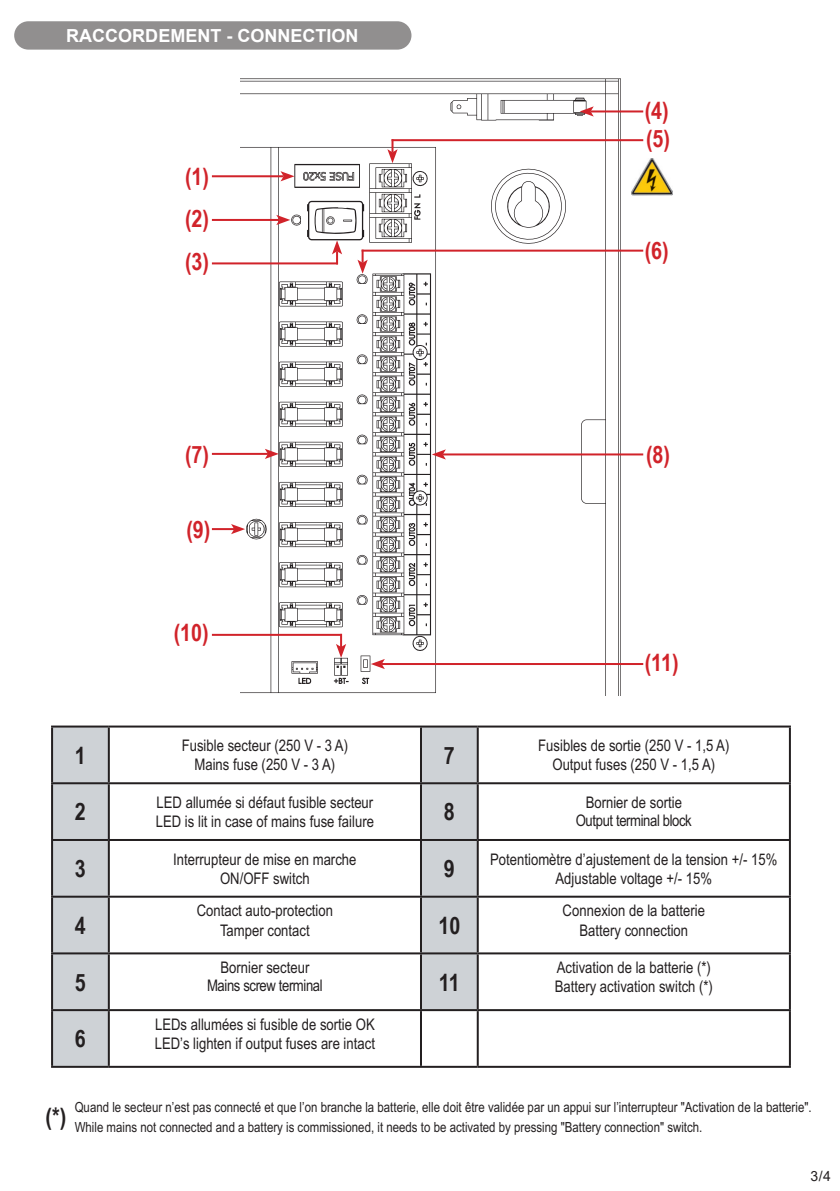
<style>
.page{position:relative;width:840px;height:1191px;background:#fff}
.page>*{position:absolute;margin:0;border:0;box-sizing:border-box;transform-origin:0 0}
.t1{font:700 24px/27.8px "Arial Narrow";color:#d1232a}
.t2{font:700 24px "Arial Narrow";color:#231f20}
.t3{font:700 18px "Arial";color:#fff}
.t4{font:16px/19.2px "Arial Narrow";color:#231f20;text-align:center}
.t5{font:16px/18px "Arial Narrow";letter-spacing:-.025em;color:#231f20;text-align:center}
.t6{font:14px/20px "Arial Narrow";color:#231f20}
.t7{font:14px "Arial";color:#231f20}
</style>
<div class="page">
<svg style="left:240px;top:78px;width:380px;height:618px"></svg>
<img style="left:631px;top:158px;width:41px;height:37px">
<svg style="left:357px;top:250px;width:10px;height:24px"></svg>
<hr style="left:590px;top:110px;width:53px;height:2px;background:#d1232a">
<svg style="left:579px;top:106px;width:14px;height:11px"></svg>
<hr style="left:212px;top:175px;width:71px;height:2px;background:#d1232a">
<svg style="left:280px;top:171px;width:14px;height:10px"></svg>
<hr style="left:361px;top:250px;width:282px;height:2px;background:#d1232a">
<hr style="left:212px;top:219px;width:67px;height:2px;background:#d1232a">
<svg style="left:276px;top:215px;width:14px;height:10px"></svg>
<hr style="left:212px;top:453px;width:56px;height:2px;background:#d1232a">
<svg style="left:265px;top:449px;width:14px;height:10px"></svg>
<hr style="left:212px;top:528px;width:22px;height:2px;background:#d1232a">
<svg style="left:231px;top:524px;width:14px;height:10px"></svg>
<hr style="left:381px;top:663px;width:262px;height:2px;background:#d1232a">
<svg style="left:370px;top:659px;width:14px;height:10px"></svg>
<svg style="left:336px;top:634px;width:10px;height:24px"></svg>
<hr style="left:212px;top:634px;width:130px;height:2px;background:#d1232a">
<hr style="left:442px;top:453px;width:201px;height:2px;background:#d1232a">
<svg style="left:431px;top:449px;width:14px;height:10px"></svg>
<svg style="left:387px;top:139px;width:10px;height:24px"></svg>
<hr style="left:391px;top:139px;width:252px;height:2px;background:#d1232a">
<svg style="left:332px;top:240px;width:10px;height:24px"></svg>
<hr style="left:212px;top:262px;width:126px;height:2px;background:#d1232a">
<div style="left:53px;top:727px;width:55px;height:338px;background:#ced2d6"></div>
<div style="left:422px;top:727px;width:54px;height:282px;background:#ced2d6"></div>
<hr style="left:51px;top:725px;width:58px;height:2px;background:#231f20">
<hr style="left:51px;top:727px;width:2px;height:55px;background:#231f20">
<hr style="left:109px;top:725px;width:312px;height:2px;background:#231f20">
<hr style="left:108px;top:727px;width:2px;height:55px;background:#231f20">
<hr style="left:421px;top:725px;width:56px;height:2px;background:#231f20">
<hr style="left:420px;top:727px;width:2px;height:55px;background:#231f20">
<hr style="left:477px;top:725px;width:313px;height:2px;background:#231f20">
<hr style="left:476px;top:727px;width:2px;height:55px;background:#231f20">
<hr style="left:788px;top:727px;width:2px;height:55px;background:#231f20">
<hr style="left:51px;top:782px;width:58px;height:2px;background:#231f20">
<hr style="left:51px;top:784px;width:2px;height:55px;background:#231f20">
<hr style="left:109px;top:782px;width:312px;height:2px;background:#231f20">
<hr style="left:108px;top:784px;width:2px;height:55px;background:#231f20">
<hr style="left:421px;top:782px;width:56px;height:2px;background:#231f20">
<hr style="left:420px;top:784px;width:2px;height:55px;background:#231f20">
<hr style="left:477px;top:782px;width:313px;height:2px;background:#231f20">
<hr style="left:476px;top:784px;width:2px;height:55px;background:#231f20">
<hr style="left:788px;top:784px;width:2px;height:55px;background:#231f20">
<hr style="left:51px;top:839px;width:58px;height:2px;background:#231f20">
<hr style="left:51px;top:841px;width:2px;height:54px;background:#231f20">
<hr style="left:109px;top:839px;width:312px;height:2px;background:#231f20">
<hr style="left:108px;top:841px;width:2px;height:54px;background:#231f20">
<hr style="left:421px;top:839px;width:56px;height:2px;background:#231f20">
<hr style="left:420px;top:841px;width:2px;height:54px;background:#231f20">
<hr style="left:477px;top:839px;width:313px;height:2px;background:#231f20">
<hr style="left:476px;top:841px;width:2px;height:54px;background:#231f20">
<hr style="left:788px;top:841px;width:2px;height:54px;background:#231f20">
<hr style="left:51px;top:895px;width:58px;height:2px;background:#231f20">
<hr style="left:51px;top:897px;width:2px;height:55px;background:#231f20">
<hr style="left:109px;top:895px;width:312px;height:2px;background:#231f20">
<hr style="left:108px;top:897px;width:2px;height:55px;background:#231f20">
<hr style="left:421px;top:895px;width:56px;height:2px;background:#231f20">
<hr style="left:420px;top:897px;width:2px;height:55px;background:#231f20">
<hr style="left:477px;top:895px;width:313px;height:2px;background:#231f20">
<hr style="left:476px;top:897px;width:2px;height:55px;background:#231f20">
<hr style="left:788px;top:897px;width:2px;height:55px;background:#231f20">
<hr style="left:51px;top:952px;width:58px;height:2px;background:#231f20">
<hr style="left:51px;top:954px;width:2px;height:55px;background:#231f20">
<hr style="left:109px;top:952px;width:312px;height:2px;background:#231f20">
<hr style="left:108px;top:954px;width:2px;height:55px;background:#231f20">
<hr style="left:421px;top:952px;width:56px;height:2px;background:#231f20">
<hr style="left:420px;top:954px;width:2px;height:55px;background:#231f20">
<hr style="left:477px;top:952px;width:313px;height:2px;background:#231f20">
<hr style="left:476px;top:954px;width:2px;height:55px;background:#231f20">
<hr style="left:788px;top:954px;width:2px;height:55px;background:#231f20">
<hr style="left:51px;top:1009px;width:58px;height:2px;background:#231f20">
<hr style="left:51px;top:1011px;width:2px;height:54px;background:#231f20">
<hr style="left:109px;top:1009px;width:312px;height:2px;background:#231f20">
<hr style="left:108px;top:1011px;width:2px;height:54px;background:#231f20">
<hr style="left:421px;top:1009px;width:56px;height:2px;background:#231f20">
<hr style="left:420px;top:1011px;width:2px;height:54px;background:#231f20">
<hr style="left:477px;top:1009px;width:313px;height:2px;background:#231f20">
<hr style="left:476px;top:1011px;width:2px;height:54px;background:#231f20">
<hr style="left:788px;top:1011px;width:2px;height:54px;background:#231f20">
<hr style="left:51px;top:1065px;width:58px;height:2px;background:#231f20">
<hr style="left:109px;top:1065px;width:312px;height:2px;background:#231f20">
<hr style="left:421px;top:1065px;width:56px;height:2px;background:#231f20">
<hr style="left:477px;top:1065px;width:313px;height:2px;background:#231f20">
<div style="left:14px;top:21px;width:397px;height:29px;background:#918f8f;border-radius:14px"></div>
<p class="t3" style="left:66px;top:23px;width:293px">RACCORDEMENT - CONNECTION</p>
<h1 class="t1" style="left:185px;top:161px;width:26px">(1)</h1>
<h1 class="t1" style="left:185px;top:204px;width:26px">(2)</h1>
<h1 class="t1" style="left:185px;top:247px;width:26px">(3)</h1>
<h1 class="t1" style="left:644px;top:95px;width:27px">(4) (5)</h1>
<h1 class="t1" style="left:644px;top:236px;width:26px">(6)</h1>
<h1 class="t1" style="left:185px;top:439px;width:26px">(7)</h1>
<h1 class="t1" style="left:645px;top:439px;width:26px">(8)</h1>
<h1 class="t1" style="left:186px;top:514px;width:26px">(9)</h1>
<h1 class="t1" style="left:174px;top:617px;width:36px">(10)</h1>
<h1 class="t1" style="left:644px;top:647px;width:35px">(11)</h1>
<h1 class="t2" style="left:75px;top:737px;width:12px">1</h1>
<p class="t4" style="left:182px;top:736px;width:168px">Fusible secteur (250 V - 3 A)<br>Mains fuse (250 V - 3 A)</p>
<h1 class="t2" style="left:443px;top:737px;width:12px">7</h1>
<p class="t4" style="left:538px;top:736px;width:192px">Fusibles de sortie (250 V - 1,5 A)<br>Output fuses (250 V - 1,5 A)</p>
<h1 class="t2" style="left:75px;top:793px;width:12px">2</h1>
<p class="t4" style="left:156px;top:792px;width:219px;text-align:left">LED allumée si défaut fusible secteur<br>LED is lit in case of mains fuse failure</p>
<h1 class="t2" style="left:443px;top:793px;width:12px">8</h1>
<p class="t5" style="left:575px;top:793px;width:117px">Bornier de sortie<br>Output terminal block</p>
<h1 class="t2" style="left:75px;top:850px;width:12px">3</h1>
<p class="t4" style="left:173px;top:849px;width:184px">Interrupteur de mise en marche<br>ON/OFF switch</p>
<h1 class="t2" style="left:443px;top:850px;width:12px">9</h1>
<p class="t4" style="left:490px;top:849px;width:288px">Potentiomètre d’ajustement de la tension +/- 15%<br>Adjustable voltage +/- 15%</p>
<h1 class="t2" style="left:75px;top:907px;width:12px">4</h1>
<p class="t4" style="left:196px;top:901px;width:138px">Contact auto-protection<br>Tamper contact</p>
<h1 class="t2" style="left:438px;top:907px;width:23px">10</h1>
<p class="t4" style="left:562px;top:901px;width:144px">Connexion de la batterie<br>Battery connection</p>
<h1 class="t2" style="left:75px;top:964px;width:12px">5</h1>
<p class="t5" style="left:207px;top:958px;width:117px">Bornier secteur<br>Mains screw terminal</p>
<h1 class="t2" style="left:438px;top:964px;width:22px">11</h1>
<p class="t4" style="left:554px;top:957px;width:160px;text-align:left">Activation de la batterie (*)<br>Battery activation switch (*)</p>
<h1 class="t2" style="left:75px;top:1020px;width:12px">6</h1>
<p class="t4" style="left:155px;top:1014px;width:221px;text-align:left">LEDs allumées si fusible de sortie OK<br>LED’s lighten if output fuses are intact</p>
<h1 class="t2" style="left:45px;top:1097px;width:22px">(*)</h1>
<p class="t6" style="left:75px;top:1097px;width:738px">Quand le secteur n’est pas connecté et que l’on branche la batterie, elle doit être validée par un appui sur l’interrupteur "Activation de la batterie".<br>While mains not connected and a battery is commissioned, it needs to be activated by pressing "Battery connection" switch.</p>
<p class="t7" style="left:810px;top:1166px;width:22px">3/4</p>
</div>
